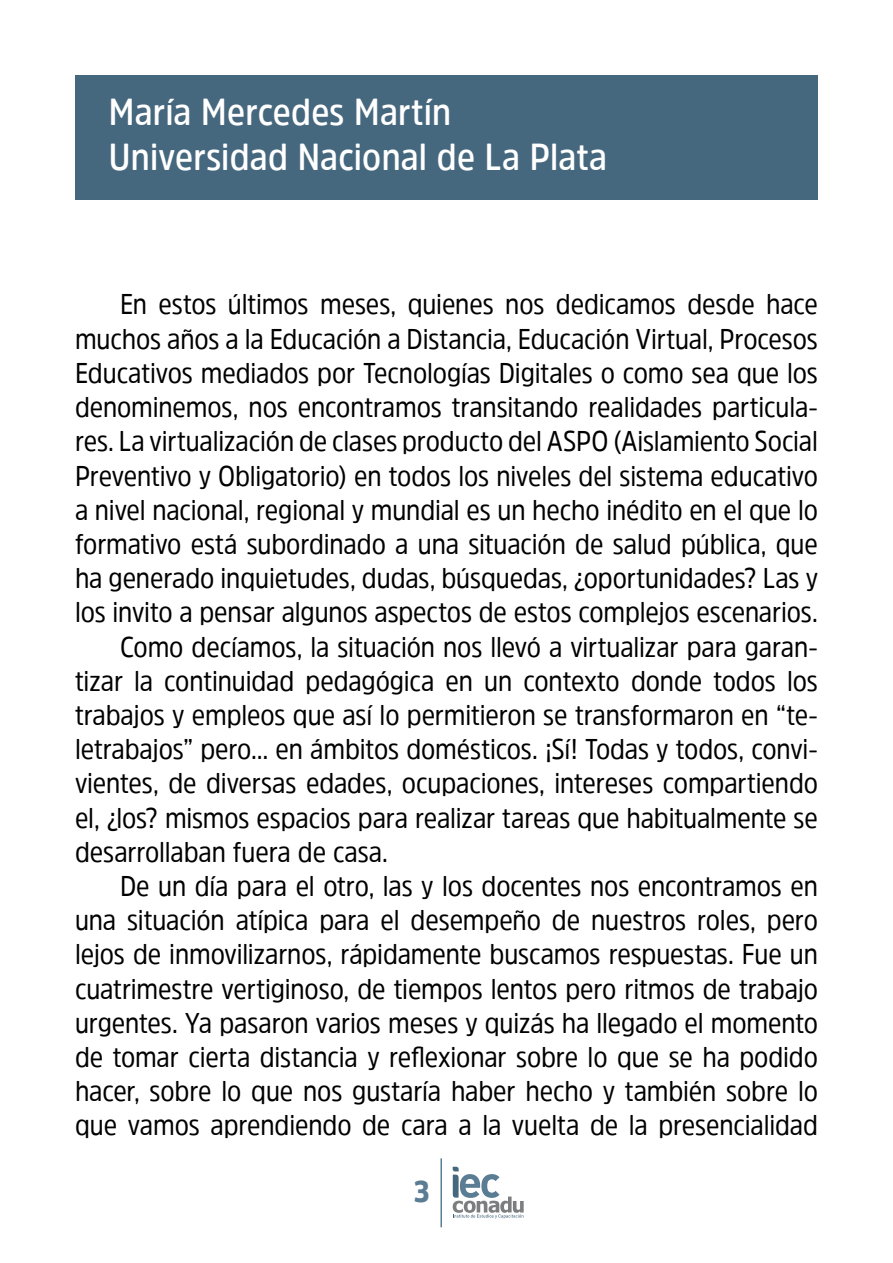
<style>
.page{position:relative;width:893px;height:1263px;background:#fff}
.page>*{position:absolute;margin:0;border:0;box-sizing:border-box;transform-origin:0 0}
.Copete{font:600 37.5px "Amsi Pro Narw";letter-spacing:.005em;color:#fff}
.t1{font:900 30px "Amsi Pro Narw";color:#5a7d94}
.Cuerpo{font:28.5px/34.2px "Amsi Pro Narw";letter-spacing:-.005em;color:#000;text-align:justify}
</style>
<div class="page">
<svg style="left:453px;top:1167px;width:71px;height:51px"></svg>
<hr style="left:440px;top:1158px;width:2px;height:69px;background:#5a7d94">
<div style="left:75px;top:75px;width:743px;height:125px;background:#46687f"></div>
<p class="Copete" style="left:109px;top:87px;width:344px">María Mercedes Martín</p>
<p class="Copete" style="left:109px;top:132px;width:499px">Universidad Nacional de La Plata</p>
<p class="Cuerpo" style="left:75px;top:287px;width:744px;text-indent:45px">En estos últimos meses, quienes nos dedicamos desde hace muchos años a la Educación a Distancia, Educación Virtual, Procesos Educativos mediados por Tecnologías Digitales o como sea que los denominemos, nos encontramos transitando realidades particula&shy;res. La virtualización de clases producto del ASPO (Aislamiento Social Preventivo y Obligatorio) en todos los niveles del sistema educativo a nivel nacional, regional y mundial es un hecho inédito en el que lo formativo está subordinado a una situación de salud pública, que ha generado inquietudes, dudas, búsquedas, ¿oportunidades? Las y los invito a pensar algunos aspectos de estos complejos escenarios.</p>
<p class="Cuerpo" style="left:75px;top:629px;width:744px;text-indent:45px">Como decíamos, la situación nos llevó a virtualizar para garan&shy;tizar la continuidad pedagógica en un contexto donde todos los trabajos y empleos que así lo permitieron se transformaron en “te&shy;letrabajos” pero… en ámbitos domésticos. ¡Sí! Todas y todos, convi&shy;vientes, de diversas edades, ocupaciones, intereses compartiendo el, ¿los? mismos espacios para realizar tareas que habitualmente se desarrollaban fuera de casa.</p>
<p class="Cuerpo" style="left:75px;top:868px;width:744px;text-indent:45px">De un día para el otro, las y los docentes nos encontramos en una situación atípica para el desempeño de nuestros roles, pero lejos de inmovilizarnos, rápidamente buscamos respuestas. Fue un cuatrimestre vertiginoso, de tiempos lentos pero ritmos de trabajo urgentes. Ya pasaron varios meses y quizás ha llegado el momento de tomar cierta distancia y reflexionar sobre lo que se ha podido hacer, sobre lo que nos gustaría haber hecho y también sobre lo que vamos aprendiendo de cara a la vuelta de la presencialidad</p>
<p class="t1" style="left:414px;top:1170px;width:17px">3</p>
</div>
